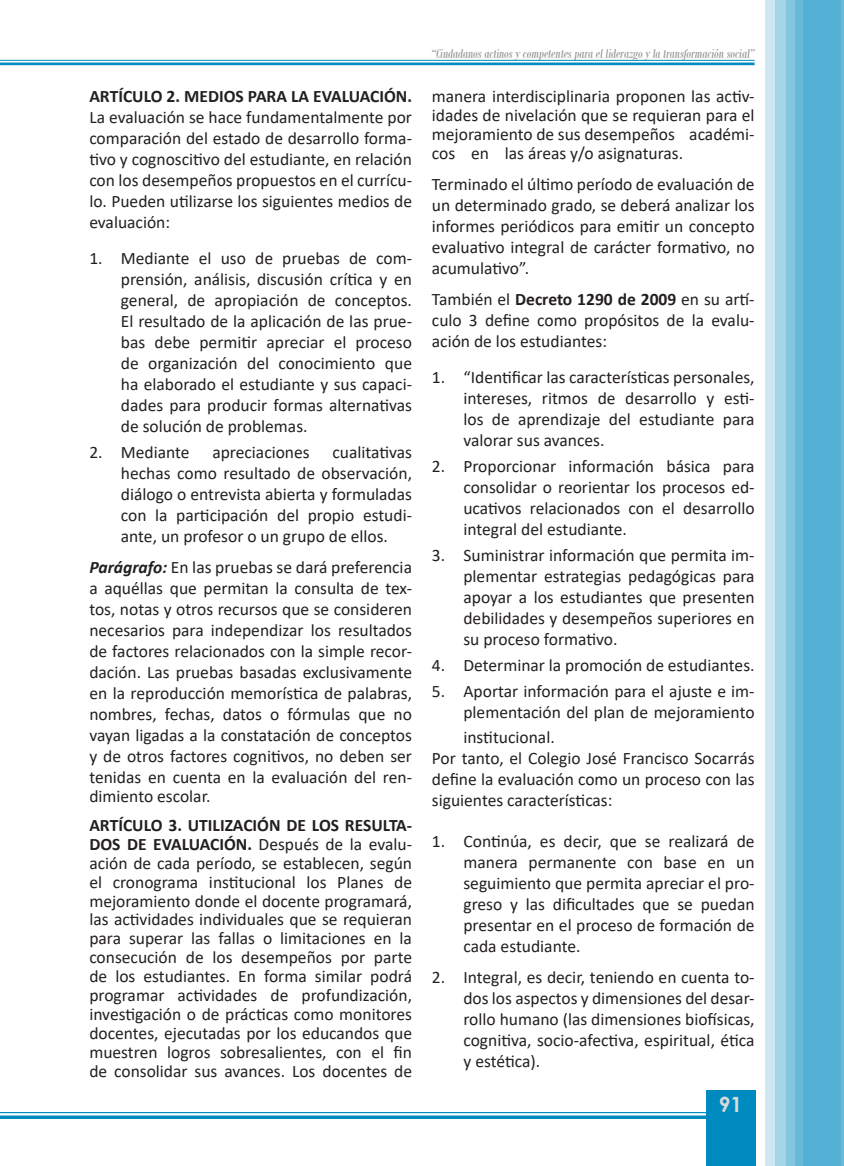
<style>
.page{position:relative;width:844px;height:1166px;background:#fff}
.page>*{position:absolute;margin:0;border:0;box-sizing:border-box;transform-origin:0 0}
.t1{font:700 21px "Century Gothic";color:#d9dadc}
.Body_Text{font:17.5px/21px "Calibri";color:#231f20;text-align:justify}
.t2{font:italic 14px "Bodoni MT Condensed";color:#939598}
.s1{font-weight:700}
.s2{font-weight:700;font-style:italic}
</style>
<div class="page">
<div style="left:765px;top:0;width:75px;height:1165px;background:#cde8f2"></div>
<div style="left:775px;top:0;width:68px;height:1166px;background:#a4d5e8"></div>
<div style="left:786px;top:0;width:57px;height:1166px;background:#83c6e0"></div>
<div style="left:795px;top:0;width:48px;height:1165px;background:#69bad9"></div>
<div style="left:803px;top:0;width:40px;height:1165px;background:#54b0d4"></div>
<div style="left:705px;top:1090px;width:50px;height:76px;background:#008bc0"></div>
<hr style="left:0;top:1112px;width:705px;height:1px;background:#008bc0">
<svg style="left:0;top:1115px;width:705px;height:4px;background:#2099c7"></svg>
<hr style="left:0;top:60px;width:754px;height:1px;background:#008bc0">
<hr style="left:0;top:63px;width:754px;height:2px;background:#008bc0">
<p class="Body_Text" style="left:89px;top:86px;width:324px"><span class="s1">ARTÍCULO 2. MEDIOS PARA LA EVALUACIÓN.<br></span>La evaluación se hace fundamentalmente por comparación del estado de desarrollo forma&shy;tivo y cognoscitivo del estudiante, en relación con los desempeños propuestos en el currícu&shy;lo. Pueden utilizarse los siguientes medios de evaluación:</p>
<p class="Body_Text" style="left:121px;top:248px;width:292px;text-indent:-31px">1. Mediante el uso de pruebas de com&shy;prensión, análisis, discusión crítica y en general, de apropiación de conceptos.<br>El resultado de la aplicación de las prue&shy;bas debe permitir apreciar el proceso de organización del conocimiento que ha elaborado el estudiante y sus capaci&shy;dades para producir formas alternativas de solución de problemas.</p>
<p class="Body_Text" style="left:89px;top:442px;width:102px">2. Mediante</p>
<p class="Body_Text" style="left:212px;top:442px;width:99px">apreciaciones</p>
<p class="Body_Text" style="left:121px;top:442px;width:292px;text-indent:211px">cualitativas hechas como resultado de observación, diálogo o entrevista abierta y formuladas con la participación del propio estudi&shy;ante, un profesor o un grupo de ellos.</p>
<p class="Body_Text" style="left:89px;top:556px;width:324px"><span class="s2">Parágrafo:</span> En las pruebas se dará preferencia a aquéllas que permitan la consulta de tex&shy;tos, notas y otros recursos que se consideren necesarios para independizar los resultados de factores relacionados con la simple recor&shy;dación. Las pruebas basadas exclusivamente en la reproducción memorística de palabras, nombres, fechas, datos o fórmulas que no vayan ligadas a la constatación de conceptos y de otros factores cognitivos, no deben ser tenidas en cuenta en la evaluación del ren-</p>
<p class="Body_Text" style="left:89px;top:785px;width:123px">dimiento escolar.</p>
<p class="Body_Text" style="left:89px;top:815px;width:324px;line-height:18.9px"><span class="s1">ARTÍCULO 3. UTILIZACIÓN DE LOS RESULTA-DOS DE EVALUACIÓN.</span> Después de la evalu&shy;ación de cada período, se establecen, según el cronograma institucional los Planes de mejoramiento donde el docente programará, las actividades individuales que se requieran para superar las fallas o limitaciones en la consecución de los desempeños por parte de los estudiantes. En forma similar podrá programar actividades de profundización, investigación o de prácticas como monitores docentes, ejecutadas por los educandos que muestren logros sobresalientes, con el fin de consolidar sus avances. Los docentes de</p>
<p class="t2" style="left:431px;top:46px;width:325px">“Ciudadanos actinos y competentes para el liderazgo y la transformación social”</p>
<p class="Body_Text" style="left:432px;top:87px;width:324px;line-height:18.9px">manera interdisciplinaria proponen las activ&shy;idades de nivelación que se requieran para el mejoramiento de sus desempeños académi&shy;cos en las áreas y/o asignaturas.</p>
<p class="Body_Text" style="left:432px;top:173px;width:324px">Terminado el último período de evaluación de un determinado grado, se deberá analizar los informes periódicos para emitir un concepto evaluativo integral de carácter formativo, no acumulativo”.</p>
<p class="Body_Text" style="left:432px;top:288px;width:324px">También el <span class="s1">Decreto 1290 de 2009</span> en su artí&shy;culo 3 define como propósitos de la evalu&shy;ación de los estudiantes:</p>
<p class="Body_Text" style="left:463px;top:366px;width:292px;text-indent:-32px">1. “Identificar las características personales, intereses, ritmos de desarrollo y esti&shy;los de aprendizaje del estudiante para valorar sus avances.</p>
<p class="Body_Text" style="left:463px;top:455px;width:292px;text-indent:-32px">2. Proporcionar información básica para consolidar o reorientar los procesos ed&shy;ucativos relacionados con el desarrollo integral del estudiante.</p>
<p class="Body_Text" style="left:463px;top:544px;width:292px;text-indent:-32px">3. Suministrar información que permita im&shy;plementar estrategias pedagógicas para apoyar a los estudiantes que presenten debilidades y desempeños superiores en su proceso formativo.</p>
<p class="Body_Text" style="left:432px;top:654px;width:324px">4. Determinar la promoción de estudiantes.</p>
<p class="Body_Text" style="left:432px;top:680px;width:324px;text-align:right">5. Aportar información para el ajuste e im&shy;plementación del plan de mejoramiento</p>
<p class="Body_Text" style="left:463px;top:726px;width:93px">institucional.</p>
<p class="Body_Text" style="left:432px;top:747px;width:324px">Por tanto, el Colegio José Francisco Socarrás define la evaluación como un proceso con las siguientes características:</p>
<p class="Body_Text" style="left:463px;top:830px;width:292px;text-indent:-32px">1. Continúa, es decir, que se realizará de manera permanente con base en un seguimiento que permita apreciar el pro&shy;greso y las dificultades que se puedan presentar en el proceso de formación de cada estudiante.</p>
<p class="Body_Text" style="left:463px;top:966px;width:292px;text-indent:-32px">2. Integral, es decir, teniendo en cuenta to&shy;dos los aspectos y dimensiones del desar&shy;rollo humano (las dimensiones biofísicas, cognitiva, socio-afectiva, espiritual, ética y estética).</p>
<p class="t1" style="left:718px;top:1088px;width:25px">91</p>
</div>
